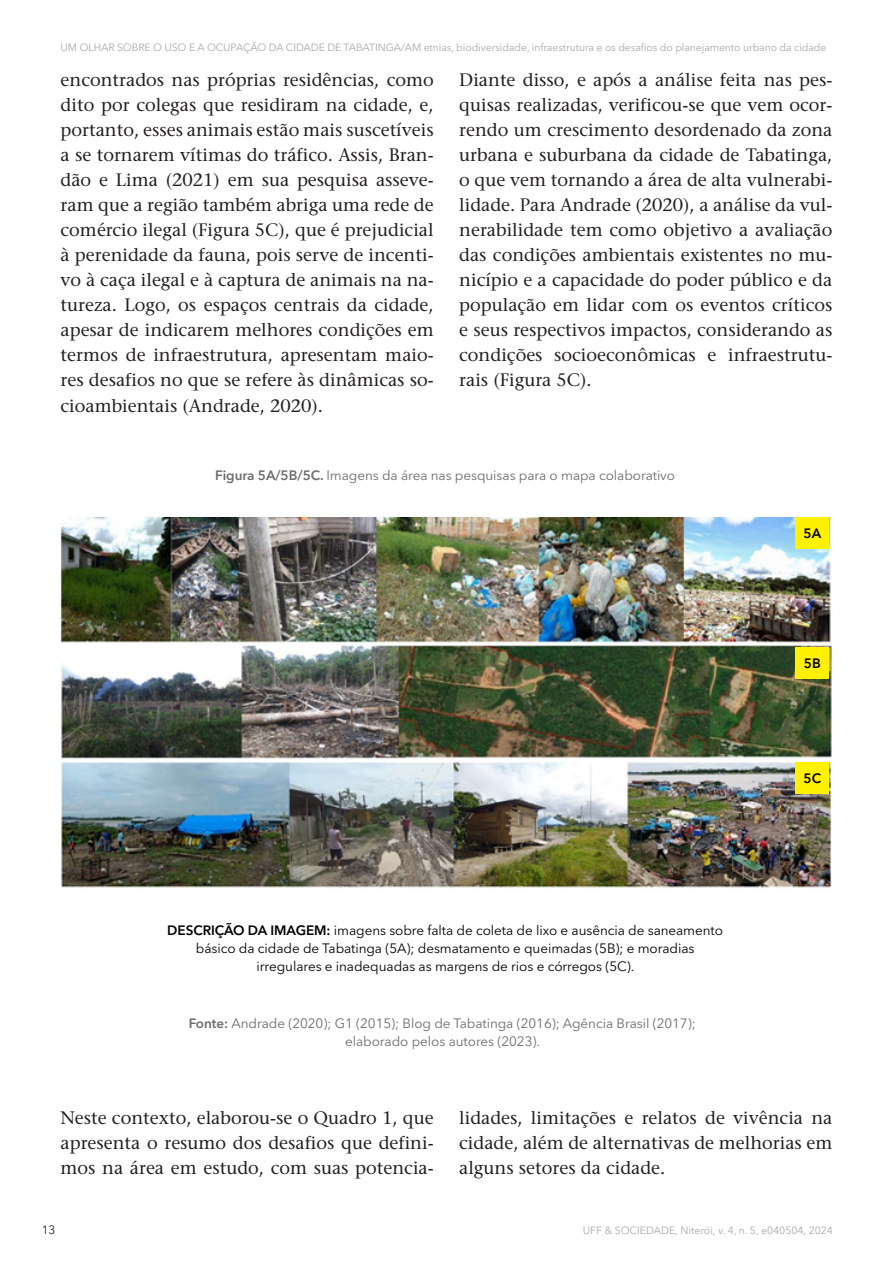
<style>
.page{position:relative;width:893px;height:1263px;background:#fff}
.page>*{position:absolute;margin:0;border:0;box-sizing:border-box;transform-origin:0 0}
.t1{font:18px/25px "Stone Serif";color:#231f20;text-align:justify}
.t2{font:13.5px/18px "Avenir Next LT Pro";letter-spacing:-.005em;color:#000;text-align:center}
.t3{font:13.5px/18px "Avenir Next LT Pro";letter-spacing:-.005em;color:#6c6d70;text-align:center}
.t4{font:600 13.5px "Avenir Next LT Pro";color:#000}
.t5{font:12px "Avenir Next LT Pro";color:#231f20}
.t6{font:10.5px "Avenir Next LT Pro";letter-spacing:-.01em;color:#a8a9ad}
.s1{font-weight:600}
</style>
<div class="page">
<img style="left:61px;top:517px;width:772px;height:371px">
<div style="left:795px;top:517px;width:34px;height:32px;background:#fff101"></div>
<div style="left:795px;top:647px;width:34px;height:32px;background:#fff101"></div>
<div style="left:795px;top:762px;width:34px;height:32px;background:#fff101"></div>
<p class="t6" style="left:61px;top:41px;width:767px">UM OLHAR SOBRE O USO E A OCUPAÇÃO DA CIDADE DE TABATINGA/AM etnias, biodiversidade, infraestrutura e os desafios do planejamento urbano da cidade</p>
<p class="t1" style="left:61px;top:67px;width:375px">encontrados nas próprias residências, como dito por colegas que residiram na cidade, e, portanto, esses animais estão mais suscetíveis a se tornarem vítimas do tráfico. Assis, Bran&shy;dão e Lima (2021) em sua pesquisa asseve&shy;ram que a região também abriga uma rede de comércio ilegal (Figura 5C), que é prejudicial à perenidade da fauna, pois serve de incenti&shy;vo à caça ilegal e à captura de animais na na&shy;tureza. Logo, os espaços centrais da cidade, apesar de indicarem melhores condições em termos de infraestrutura, apresentam maio&shy;res desafios no que se refere às dinâmicas so&shy;cioambientais (Andrade, 2020).</p>
<p class="t1" style="left:459px;top:67px;width:375px">Diante disso, e após a análise feita nas pes&shy;quisas realizadas, verificou-se que vem ocor&shy;rendo um crescimento desordenado da zona urbana e suburbana da cidade de Tabatinga, o que vem tornando a área de alta vulnerabi&shy;lidade. Para Andrade (2020), a análise da vul&shy;nerabilidade tem como objetivo a avaliação das condições ambientais existentes no mu&shy;nicípio e a capacidade do poder público e da população em lidar com os eventos críticos e seus respectivos impactos, considerando as condições socioeconômicas e infraestrutu&shy;rais (Figura 5C).</p>
<p class="t3" style="left:215px;top:466px;width:461px"><span class="s1">Figura 5A/5B/5C.</span> Imagens da área nas pesquisas para o mapa colaborativo</p>
<p class="t2" style="left:167px;top:921px;width:557px"><span class="s1">DESCRIÇÃO DA IMAGEM:</span> imagens sobre falta de coleta de lixo e ausência de saneamento básico da cidade de Tabatinga (5A); desmatamento e queimadas (5B); e moradias irregulares e inadequadas as margens de rios e córregos (5C).</p>
<p class="t3" style="left:189px;top:1014px;width:508px"><span class="s1">Fonte:</span> Andrade (2020); G1 (2015); Blog de Tabatinga (2016); Agência Brasil (2017); elaborado pelos autores (2023).</p>
<p class="t4" style="left:804px;top:525px;width:19px">5A</p>
<p class="t4" style="left:804px;top:655px;width:18px">5B</p>
<p class="t4" style="left:803px;top:770px;width:19px">5C</p>
<p class="t1" style="left:61px;top:1105px;width:375px">Neste contexto, elaborou-se o Quadro 1, que apresenta o resumo dos desafios que defini&shy;mos na área em estudo, com suas potencia-</p>
<p class="t1" style="left:459px;top:1105px;width:375px">lidades, limitações e relatos de vivência na cidade, além de alternativas de melhorias em alguns setores da cidade.</p>
<p class="t5" style="left:42px;top:1222px;width:15px">13</p>
<p class="t6" style="left:583px;top:1224px;width:252px">UFF &amp; SOCIEDADE, Niterói, v. 4, n. 5, e040504, 2024</p>
</div>
